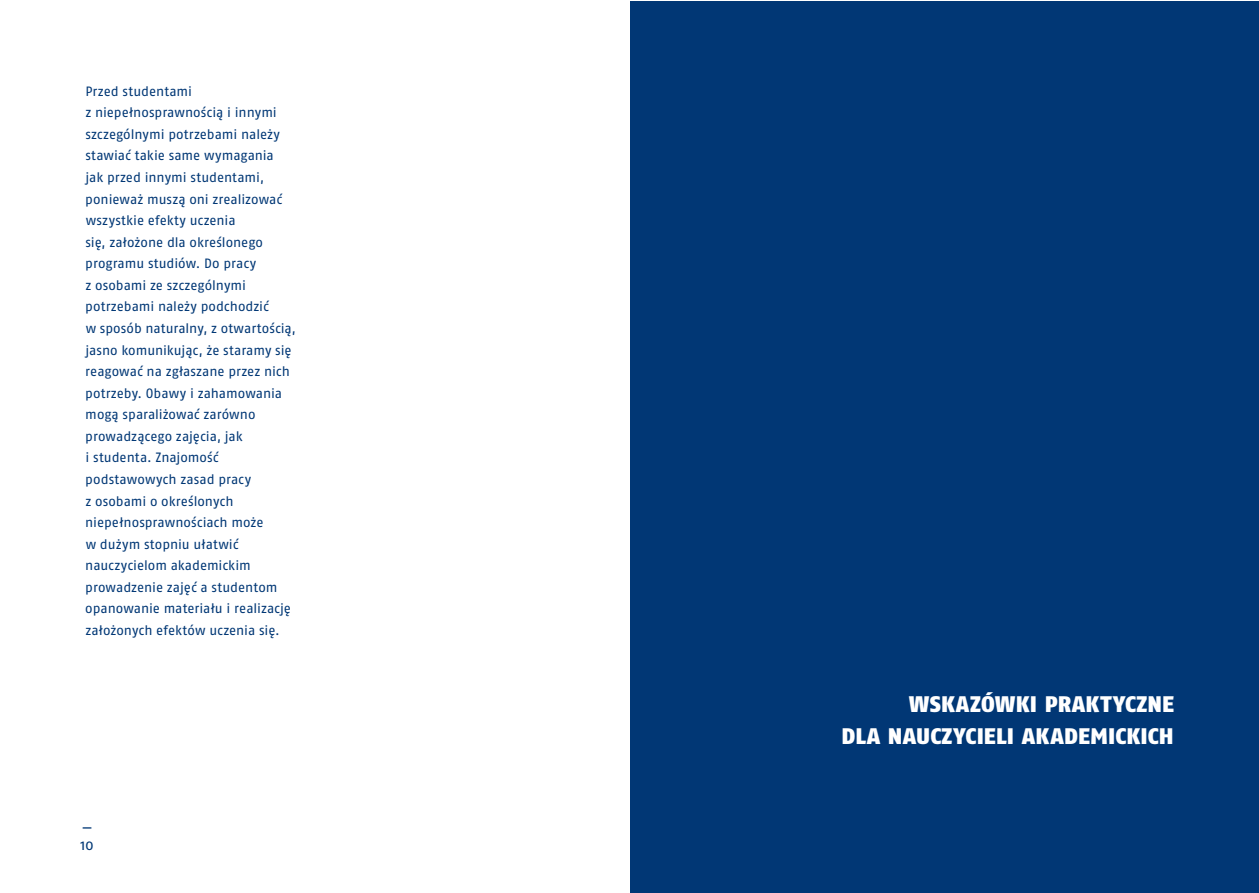
<style>
.page{position:relative;width:1259px;height:893px;background:#fff}
.page>*{position:absolute;margin:0;border:0;box-sizing:border-box;transform-origin:0 0}
.t1{font:900 22.5px/32.4px "Fago Pro";letter-spacing:.01em;color:#fff;text-align:right}
.t2{font:15px/17.2px "Fago Pro";color:#013775}
.t3{font:13.5px/21.6px "Fago Pro";color:#013775}
</style>
<div class="page">
<div style="left:630px;top:1px;width:628px;height:891px;background:#013775"></div>
<p class="t3" style="left:85px;top:80px;width:212px">Przed studentami<br>z niepełnosprawnością i innymi szczególnymi potrzebami należy stawiać takie same wymagania<br>jak przed innymi studentami, ponieważ muszą oni zrealizować wszystkie efekty uczenia<br>się, założone dla określonego programu studiów. Do pracy<br>z osobami ze szczególnymi potrzebami należy podchodzić<br>w sposób naturalny, z otwartością, jasno komunikując, że staramy się reagować na zgłaszane przez nich potrzeby. Obawy i zahamowania mogą sparaliżować zarówno prowadzącego zajęcia, jak<br>i studenta. Znajomość podstawowych zasad pracy<br>z osobami o określonych niepełnosprawnościach może<br>w dużym stopniu ułatwić nauczycielom akademickim prowadzenie zajęć a studentom opanowanie materiału i realizację założonych efektów uczenia się.</p>
<p class="t2" style="left:80px;top:819px;width:15px">—<br>10</p>
<p class="t1" style="left:841px;top:688px;width:334px">WSKAZÓWKI PRAKTYCZNE<br>DLA NAUCZYCIELI AKADEMICKICH</p>
</div>
